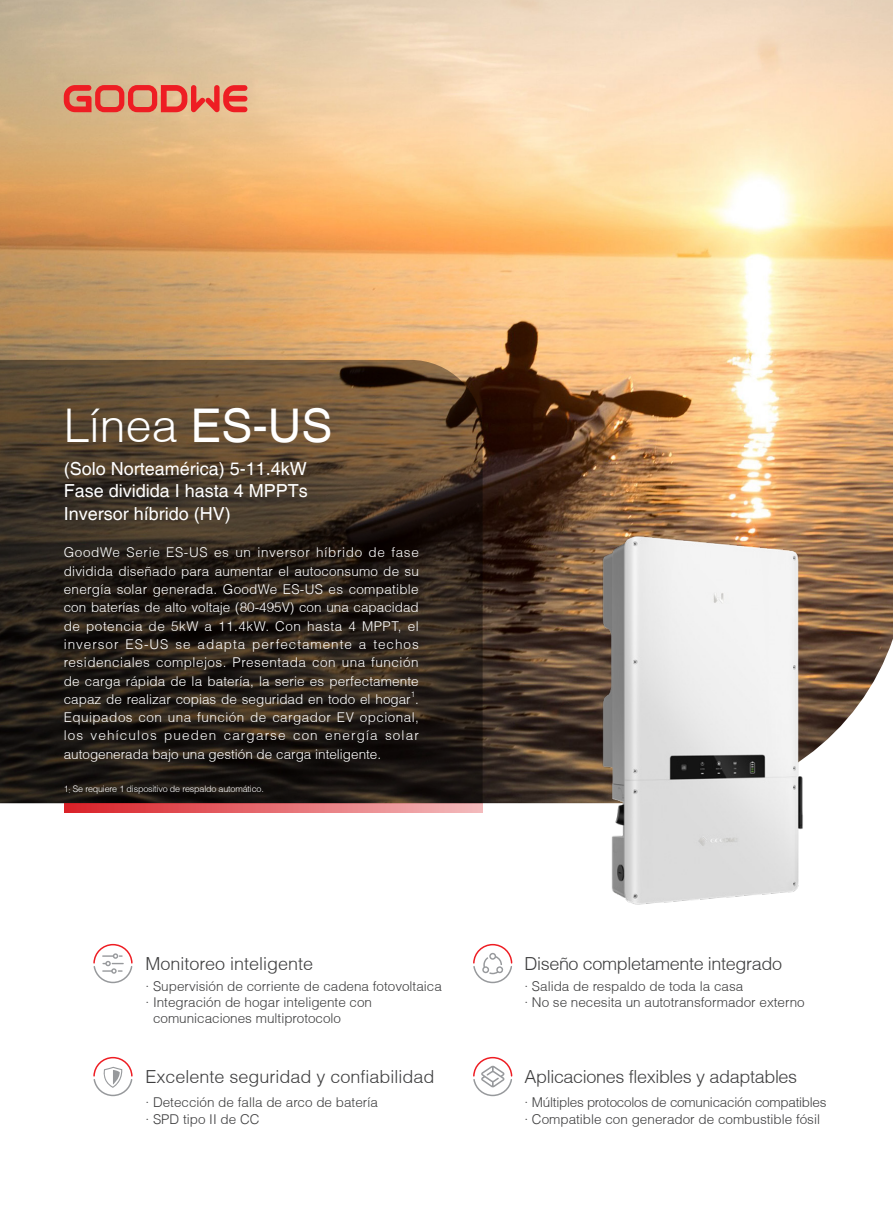
<style>
.page{position:relative;width:893px;height:1212px;background:#fff}
.page>*{position:absolute;margin:0;border:0;box-sizing:border-box;transform-origin:0 0}
.t1{font:300 46.5px "Helvetica";color:#fff}
.t2{font:18px "Helvetica";color:#fff}
.t3{font:300 18px "Helvetica";letter-spacing:-.02em;color:#3e3e3f}
.t4{font:300 18px "Helvetica";color:#3e3e3f}
.t5{font:300 13.5px/18.3px "Helvetica";color:#fff;text-align:justify}
.t6{font:300 13.5px/16.2px "Helvetica";color:#3e3e3f}
.t7{font:300 13.5px "Helvetica";letter-spacing:-.02em;color:#3e3e3f}
.t8{font:300 9px "Helvetica";letter-spacing:-.02em;color:#fff}
.t9{font:300 7.8px "Helvetica";color:#fff}
.s1{font-weight:400}
.s2{font-family:"Adobe Song Std"}
</style>
<div class="page">
<img style="left:0;top:0;width:893px;height:803px">
<svg style="left:64px;top:803px;width:419px;height:9px;background:#e36b6f"></svg>
<svg style="left:0;top:360px;width:483px;height:443px;background:#382c20"></svg>
<img style="left:580px;top:525px;width:253px;height:380px">
<svg style="left:64px;top:85px;width:183px;height:27px;background:#e46958"></svg>
<svg style="left:93px;top:943px;width:40px;height:41px"></svg>
<svg style="left:93px;top:1056px;width:40px;height:41px"></svg>
<svg style="left:473px;top:943px;width:40px;height:41px"></svg>
<svg style="left:473px;top:1056px;width:40px;height:41px"></svg>
<p class="t1" style="left:64px;top:397px;width:270px">Línea <span class="s1">ES-US</span></p>
<p class="t2" style="left:64px;top:458px;width:245px">(Solo Norteamérica) 5-11.4kW</p>
<p class="t2" style="left:64px;top:481px;width:246px">Fase dividida I hasta 4 MPPTs</p>
<p class="t2" style="left:64px;top:503px;width:169px">Inversor híbrido (HV)</p>
<p class="t5" style="left:64px;top:543px;width:357px">GoodWe Serie ES-US es un inversor híbrido de fase dividida diseñado para aumentar el autoconsumo de su energía solar generada. GoodWe ES-US es compatible con baterías de alto voltaje (80-495V) con una capacidad de potencia de 5kW a 11.4kW. Con hasta 4 MPPT, el inversor ES-US se adapta perfectamente a techos residenciales complejos. Presentada con una función de carga rápida de la batería, la serie es perfectamente capaz de realizar copias de seguridad en todo el hogar .</p>
<p class="t9" style="left:411px;top:690px;width:6px">1</p>
<p class="t5" style="left:64px;top:708px;width:357px">Equipados con una función de cargador EV opcional, los vehículos pueden cargarse con energía solar autogenerada bajo una gestión de carga inteligente.</p>
<p class="t8" style="left:64px;top:783px;width:202px">1<span class="s2">:</span> Se requiere 1 dispositivo de respaldo automático.</p>
<p class="t4" style="left:146px;top:952px;width:169px">Monitoreo inteligente</p>
<p class="t6" style="left:146px;top:978px;width:298px">· Supervisión de corriente de cadena fotovoltaica</p>
<p class="t6" style="left:153px;top:994px;width:221px;text-indent:-8px">· Integración de hogar inteligente con comunicaciones multiprotocolo</p>
<p class="t4" style="left:146px;top:1065px;width:291px">Excelente seguridad y confiabilidad</p>
<p class="t6" style="left:146px;top:1094px;width:234px">· Detección de falla de arco de batería</p>
<p class="t6" style="left:146px;top:1110px;width:116px">· SPD tipo II de CC</p>
<p class="t3" style="left:524px;top:952px;width:259px">Diseño completamente integrado</p>
<p class="t6" style="left:524px;top:978px;width:220px">· Salida de respaldo de toda la casa</p>
<p class="t6" style="left:524px;top:994px;width:282px">· No se necesita un autotransformador externo</p>
<p class="t3" style="left:524px;top:1065px;width:274px">Aplicaciones flexibles y adaptables</p>
<p class="t7" style="left:524px;top:1094px;width:304px">· Múltiples protocolos de comunicación compatibles</p>
<p class="t6" style="left:524px;top:1110px;width:297px">· Compatible con generador de combustible fósil</p>
</div>
